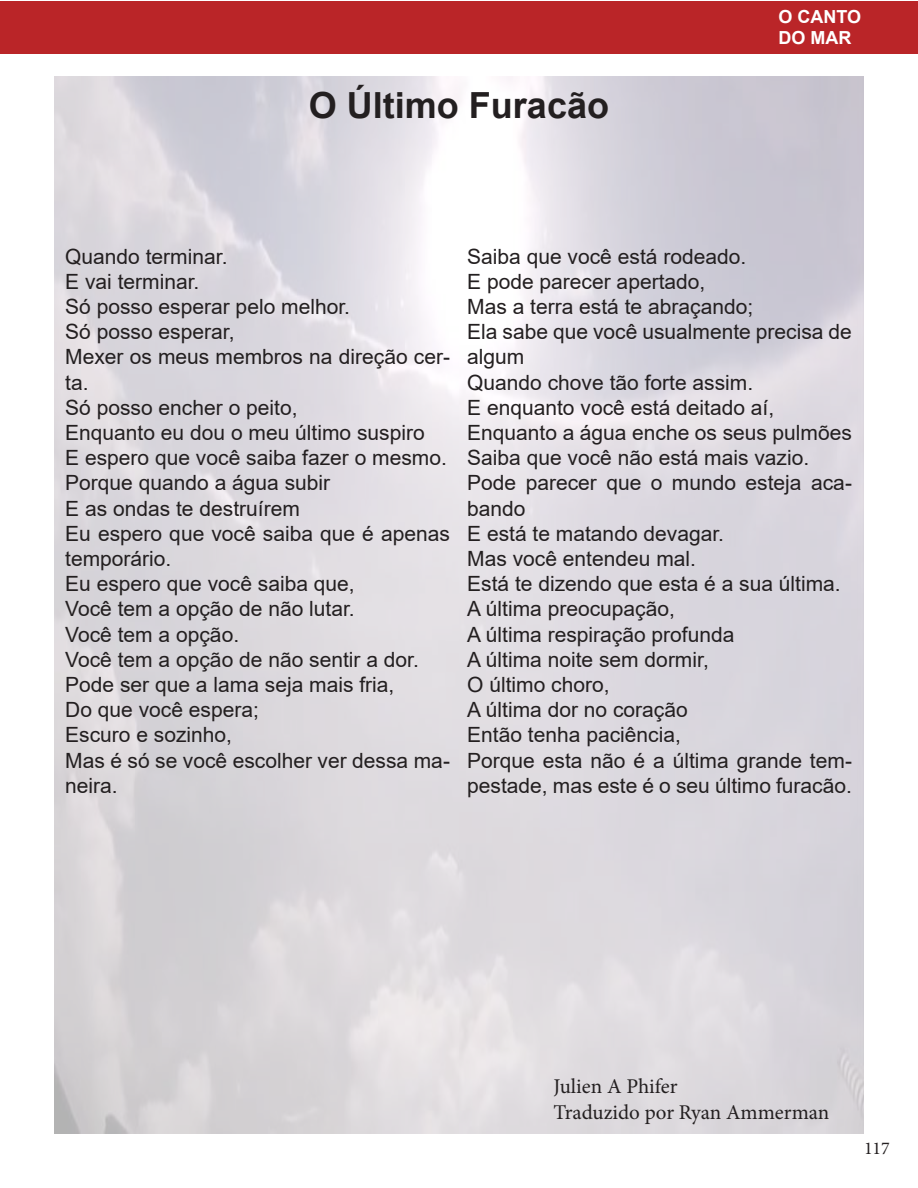
<style>
.page{position:relative;width:918px;height:1188px;background:#fff}
.page>*{position:absolute;margin:0;border:0;box-sizing:border-box;transform-origin:0 0}
.t1{font:700 36px "Arial";color:#231f20}
.t2{font:21px/25.2px "Arial";color:#231f20}
.t3{font:21px/25.2px "Minion Pro";color:#231f20}
.t4{font:700 18px/21px "Arial";color:#fff}
.t5{font:18px "Minion Pro";color:#231f20}
</style>
<div class="page">
<div style="left:0;top:1px;width:918px;height:52px;background:#ba2528"></div>
<h1 class="t1" style="left:309px;top:80px;width:302px">O Último Furacão</h1>
<p class="t4" style="left:778px;top:6px;width:84px">O CANTO<br>DO MAR</p>
<p class="t2" style="left:65px;top:243px;width:386px">Quando terminar.<br>E vai terminar.<br>Só posso esperar pelo melhor.<br>Só posso esperar,<br>Mexer os meus membros na direção cer&shy;ta.<br>Só posso encher o peito,<br>Enquanto eu dou o meu último suspiro<br>E espero que você saiba fazer o mesmo.<br>Porque quando a água subir<br>E as ondas te destruírem<br>Eu espero que você saiba que é apenas temporário.<br>Eu espero que você saiba que,<br>Você tem a opção de não lutar.<br>Você tem a opção.<br>Você tem a opção de não sentir a dor.<br>Pode ser que a lama seja mais fria,<br>Do que você espera;<br>Escuro e sozinho,<br>Mas é só se você escolher ver dessa ma&shy;neira.</p>
<p class="t2" style="left:467px;top:243px;width:386px">Saiba que você está rodeado.<br>E pode parecer apertado,<br>Mas a terra está te abraçando;<br>Ela sabe que você usualmente precisa de algum<br>Quando chove tão forte assim.<br>E enquanto você está deitado aí,<br>Enquanto a água enche os seus pulmões<br>Saiba que você não está mais vazio.<br>Pode parecer que o mundo esteja aca&shy;bando<br>E está te matando devagar.<br>Mas você entendeu mal.<br>Está te dizendo que esta é a sua última.<br>A última preocupação,<br>A última respiração profunda<br>A última noite sem dormir,<br>O último choro,<br>A última dor no coração<br>Então tenha paciência,<br>Porque esta não é a última grande tem&shy;pestade, mas este é o seu último furacão.</p>
<p class="t3" style="left:554px;top:1074px;width:277px">Julien A Phifer<br>Traduzido por Ryan Ammerman</p>
<p class="t5" style="left:864px;top:1136px;width:27px">117</p>
</div>
